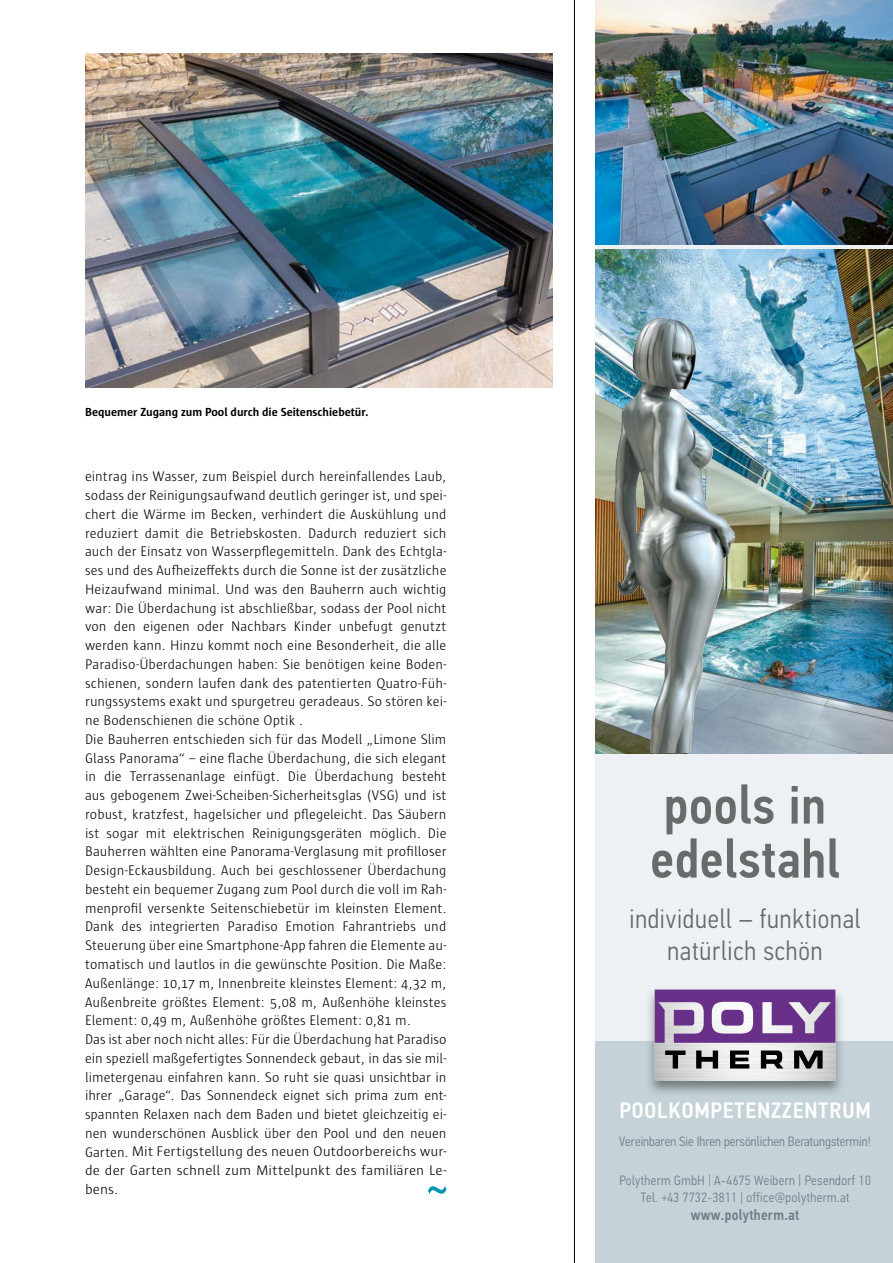
<style>
.page{position:relative;width:893px;height:1263px;background:#fff}
.page>*{position:absolute;margin:0;border:0;box-sizing:border-box;transform-origin:0 0}
.t1{font:500 54px/54px "PF Din Text Cond Pro";letter-spacing:.01em;color:#676b6b}
.t2{font:300 27px/32.4px "PF Din Text Cond Pro";letter-spacing:.03em;color:#676b6b;text-align:center}
.t3{font:500 22.35px "PF Din Text Cond Pro";letter-spacing:.04em;color:#fff}
.t4{font:500 15px "PF Din Text Cond Pro";letter-spacing:.02em;color:#6c7e85}
.t5{font:300 14.25px/18.8px "Sun";color:#000}
.t6{font:300 13.5px/16.2px "PF Din Text Cond Pro";letter-spacing:.03em;color:#6c7e85;text-align:center}
.t7{font:300 13.5px "PF Din Text Cond Pro";letter-spacing:.005em;color:#6c7e85}
.t8{font:700 12px "Sun";color:#000}
</style>
<div class="page">
<img style="left:85px;top:53px;width:468px;height:335px">
<svg style="left:428px;top:1186px;width:18px;height:8px"></svg>
<div style="left:595px;top:0;width:298px;height:1050px;background:#edf1f4"></div>
<div style="left:595px;top:1042px;width:298px;height:221px;background:#c5d2d8"></div>
<img style="left:645px;top:989px;width:200px;height:104px">
<img style="left:655px;top:1043px;width:180px;height:38px">
<svg style="left:655px;top:989px;width:180px;height:54px"></svg>
<svg style="left:665px;top:1050px;width:158px;height:18px;background:#7d7e7e"></svg>
<img style="left:595px;top:0;width:298px;height:245px">
<img style="left:595px;top:249px;width:298px;height:504px">
<img style="left:632px;top:317px;width:27px;height:71px">
<hr style="left:574px;top:0;width:1px;height:1263px;background:#000">
<p class="t8" style="left:85px;top:405px;width:285px">Bequemer Zugang zum Pool durch die Seitenschiebetür.</p>
<p class="t5" style="left:85px;top:467px;width:363px">eintrag ins Wasser, zum Beispiel durch hereinfallendes Laub, sodass der Reinigungsaufwand deutlich geringer ist, und spei&shy;chert die Wärme im Becken, verhindert die Auskühlung und reduziert damit die Betriebskosten. Dadurch reduziert sich auch der Einsatz von Wasserpflegemitteln. Dank des Echtgla&shy;ses und des Aufheizeffekts durch die Sonne ist der zusätzliche Heizaufwand minimal. Und was den Bauherrn auch wichtig war: Die Überdachung ist abschließbar, sodass der Pool nicht von den eigenen oder Nachbars Kinder unbefugt genutzt werden kann. Hinzu kommt noch eine Besonderheit, die alle Paradiso-Überdachungen haben: Sie benötigen keine Boden&shy;schienen, sondern laufen dank des patentierten Quatro-Füh&shy;rungssystems exakt und spurgetreu geradeaus. So stören kei&shy;ne Bodenschienen die schöne Optik .<br>Die Bauherren entschieden sich für das Modell „Limone Slim Glass Panorama“ – eine flache Überdachung, die sich elegant in die Terrassenanlage einfügt. Die Überdachung besteht aus gebogenem Zwei-Scheiben-Sicherheitsglas (VSG) und ist robust, kratzfest, hagelsicher und pflegeleicht. Das Säubern ist sogar mit elektrischen Reinigungsgeräten möglich. Die Bauherren wählten eine Panorama-Verglasung mit profilloser Design-Eckausbildung. Auch bei geschlossener Überdachung besteht ein bequemer Zugang zum Pool durch die voll im Rah&shy;menprofil versenkte Seitenschiebetür im kleinsten Element.<br>Dank des integrierten Paradiso Emotion Fahrantriebs und Steuerung über eine Smartphone-App fahren die Elemente au&shy;tomatisch und lautlos in die gewünschte Position. Die Maße:<br>Außenlänge: 10,17 m, Innenbreite kleinstes Element: 4,32 m, Außenbreite größtes Element: 5,08 m, Außenhöhe kleinstes Element: 0,49 m, Außenhöhe größtes Element: 0,81 m.<br>Das ist aber noch nicht alles: Für die Überdachung hat Paradiso ein speziell maßgefertigtes Sonnendeck gebaut, in das sie mil&shy;limetergenau einfahren kann. So ruht sie quasi unsichtbar in ihrer „Garage“. Das Sonnendeck eignet sich prima zum ent&shy;spannten Relaxen nach dem Baden und bietet gleichzeitig ei&shy;nen wunderschönen Ausblick über den Pool und den neuen Garten. Mit Fertigstellung des neuen Outdoorbereichs wur&shy;de der Garten schnell zum Mittelpunkt des familiären Le&shy;bens.</p>
<h1 class="t1" style="left:650px;top:778px;width:191px">pools in edelstahl</h1>
<h2 class="t2" style="left:629px;top:903px;width:233px">individuell – funktional natürlich schön</h2>
<h3 class="t3" style="left:619px;top:1097px;width:253px">POOLKOMPETENZZENTRUM</h3>
<p class="t7" style="left:619px;top:1134px;width:253px">Vereinbaren Sie Ihren persönlichen Beratungstermin!</p>
<p class="t6" style="left:619px;top:1173px;width:253px">Polytherm GmbH | A-4675 Weibern | Pesendorf 10<br>Tel. +43 7732-3811 | office@polytherm.at</p>
<p class="t4" style="left:691px;top:1205px;width:110px">www.polytherm.at</p>
</div>
